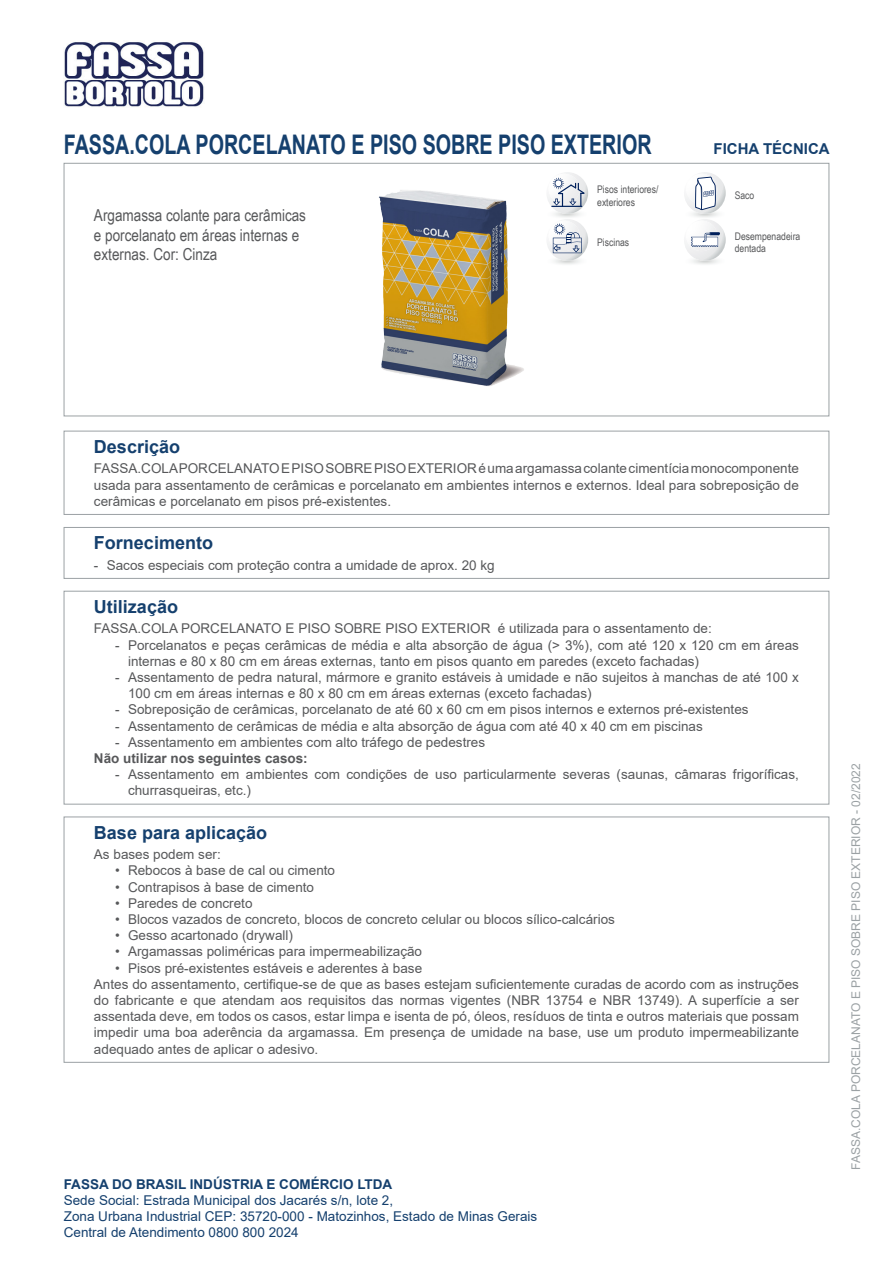
<style>
.page{position:relative;width:893px;height:1263px;background:#fff}
.page>*{position:absolute;margin:0;border:0;box-sizing:border-box;transform-origin:0 0}
.Sottotitolo{font:700 27px "Arial";color:#15406e;scale:.73 1}
.Titolo{font:700 18px "Arial";color:#15406e}
.Descrizione{font:16.5px/19.8px "Arial Narrow";color:#57585a}
.Scheda_Tecnica{font:700 15px "Arial";color:#15406e}
.Preparazione_del_fon{font:13.5px/16.2px "Arial";color:#57585a}
.Composizione{font:13.5px/16.2px "Arial";color:#57585a;text-align:justify}
.t1{font:13.5px/16.2px "Arial";color:#15406e}
.Impiego{font:13.5px "Arial";color:#57585a}
.t2{font:700 13.5px "Arial";color:#15406e}
.Grassetto{font:700 13.5px "Arial";color:#57585a}
.t3{font:12px "Arial";color:#9ba1a4}
.Frase{font:10.5px/12.6px "Arial Narrow";color:#57585a}
</style>
<div class="page">
<img style="left:64px;top:41px;width:140px;height:66px">
<img style="left:379px;top:190px;width:145px;height:196px">
<svg style="left:547px;top:172px;width:41px;height:89px"></svg>
<svg style="left:684px;top:172px;width:42px;height:89px"></svg>
<div style="left:64px;top:163px;width:765px;height:253px;border:1px solid #9ba1a4"></div>
<div style="left:64px;top:431px;width:765px;height:84px;border:1px solid #9ba1a4"></div>
<div style="left:64px;top:527px;width:765px;height:52px;border:1px solid #9ba1a4"></div>
<div style="left:64px;top:591px;width:765px;height:213px;border:1px solid #9ba1a4"></div>
<div style="left:64px;top:817px;width:765px;height:245px;border:1px solid #9ba1a4"></div>
<p class="Sottotitolo" style="left:64px;top:126px;width:807px">FASSA.COLA PORCELANATO E PISO SOBRE PISO EXTERIOR</p>
<p class="Scheda_Tecnica" style="left:714px;top:138px;width:118px">FICHA TÉCNICA</p>
<p class="Descrizione" style="left:94px;top:204px;width:214px">Argamassa colante para cerâmicas e porcelanato em áreas internas e externas. Cor: Cinza</p>
<p class="Frase" style="left:597px;top:183px;width:63px">Pisos interiores/ exteriores</p>
<p class="Frase" style="left:597px;top:236px;width:34px">Piscinas</p>
<p class="Frase" style="left:735px;top:189px;width:21px">Saco</p>
<p class="Frase" style="left:735px;top:229px;width:67px">Desempenadeira dentada</p>
<p class="Titolo" style="left:94px;top:434px;width:88px">Descrição</p>
<p class="Composizione" style="left:94px;top:460px;width:706px">FASSA.COLA PORCELANATO E PISO SOBRE PISO EXTERIOR é uma argamassa colante cimentícia monocomponente usada para assentamento de cerâmicas e porcelanato em ambientes internos e externos. Ideal para sobreposição de cerâmicas e porcelanato em pisos pré-existentes.</p>
<p class="Titolo" style="left:94px;top:530px;width:121px">Fornecimento</p>
<p class="Preparazione_del_fon" style="left:94px;top:557px;width:402px">- Sacos especiais com proteção contra a umidade de aprox. 20 kg</p>
<p class="Titolo" style="left:94px;top:594px;width:86px">Utilização</p>
<p class="Impiego" style="left:94px;top:619px;width:619px">FASSA.COLA PORCELANATO E PISO SOBRE PISO EXTERIOR é utilizada para o assentamento de:</p>
<p class="Preparazione_del_fon" style="left:128px;top:637px;width:672px;text-indent:-13px">- Porcelanatos e peças cerâmicas de média e alta absorção de água (&gt; 3%), com até 120 x 120 cm em áreas internas e 80 x 80 cm em áreas externas, tanto em pisos quanto em paredes (exceto fachadas)</p>
<p class="Preparazione_del_fon" style="left:128px;top:669px;width:672px;text-indent:-13px">- Assentamento de pedra natural, mármore e granito estáveis à umidade e não sujeitos à manchas de até 100 x<br>100 cm em áreas internas e 80 x 80 cm em áreas externas (exceto fachadas)</p>
<p class="Preparazione_del_fon" style="left:115px;top:701px;width:635px">- Sobreposição de cerâmicas, porcelanato de até 60 x 60 cm em pisos internos e externos pré-existentes</p>
<p class="Preparazione_del_fon" style="left:115px;top:718px;width:589px">- Assentamento de cerâmicas de média e alta absorção de água com até 40 x 40 cm em piscinas</p>
<p class="Preparazione_del_fon" style="left:115px;top:734px;width:371px">- Assentamento em ambientes com alto tráfego de pedestres</p>
<p class="Grassetto" style="left:94px;top:749px;width:215px">Não utilizar nos seguintes casos:</p>
<p class="Preparazione_del_fon" style="left:128px;top:766px;width:672px;text-indent:-13px">- Assentamento em ambientes com condições de uso particularmente severas (saunas, câmaras frigoríficas, churrasqueiras, etc.)</p>
<p class="Titolo" style="left:94px;top:820px;width:175px">Base para aplicação</p>
<p class="Preparazione_del_fon" style="left:94px;top:846px;width:128px">As bases podem ser:</p>
<p class="Preparazione_del_fon" style="left:115px;top:862px;width:221px">• Rebocos à base de cal ou cimento</p>
<p class="Preparazione_del_fon" style="left:115px;top:879px;width:200px">• Contrapisos à base de cimento</p>
<p class="Preparazione_del_fon" style="left:115px;top:895px;width:139px">• Paredes de concreto</p>
<p class="Preparazione_del_fon" style="left:115px;top:911px;width:501px">• Blocos vazados de concreto, blocos de concreto celular ou blocos sílico-calcários</p>
<p class="Preparazione_del_fon" style="left:115px;top:927px;width:179px">• Gesso acartonado (drywall)</p>
<p class="Preparazione_del_fon" style="left:115px;top:943px;width:308px">• Argamassas poliméricas para impermeabilização</p>
<p class="Preparazione_del_fon" style="left:115px;top:960px;width:308px">• Pisos pré-existentes estáveis e aderentes à base</p>
<p class="Preparazione_del_fon" style="left:94px;top:976px;width:706px;text-align:justify">Antes do assentamento, certifique-se de que as bases estejam suficientemente curadas de acordo com as instruções do fabricante e que atendam aos requisitos das normas vigentes (NBR 13754 e NBR 13749). A superfície a ser assentada deve, em todos os casos, estar limpa e isenta de pó, óleos, resíduos de tinta e outros materiais que possam impedir uma boa aderência da argamassa. Em presença de umidade na base, use um produto impermeabilizante adequado antes de aplicar o adesivo.</p>
<p class="t2" style="left:64px;top:1174px;width:330px">FASSA DO BRASIL INDÚSTRIA E COMÉRCIO LTDA</p>
<p class="t1" style="left:64px;top:1192px;width:475px">Sede Social: Estrada Municipal dos Jacarés s/n, lote 2,<br>Zona Urbana Industrial CEP: 35720-000 - Matozinhos, Estado de Minas Gerais<br>Central de Atendimento 0800 800 2024</p>
<p class="t3" style="left:848px;top:1170px;width:408px;rotate:-90deg">FASSA.COLA PORCELANATO E PISO SOBRE PISO EXTERIOR - 02/2022</p>
</div>
